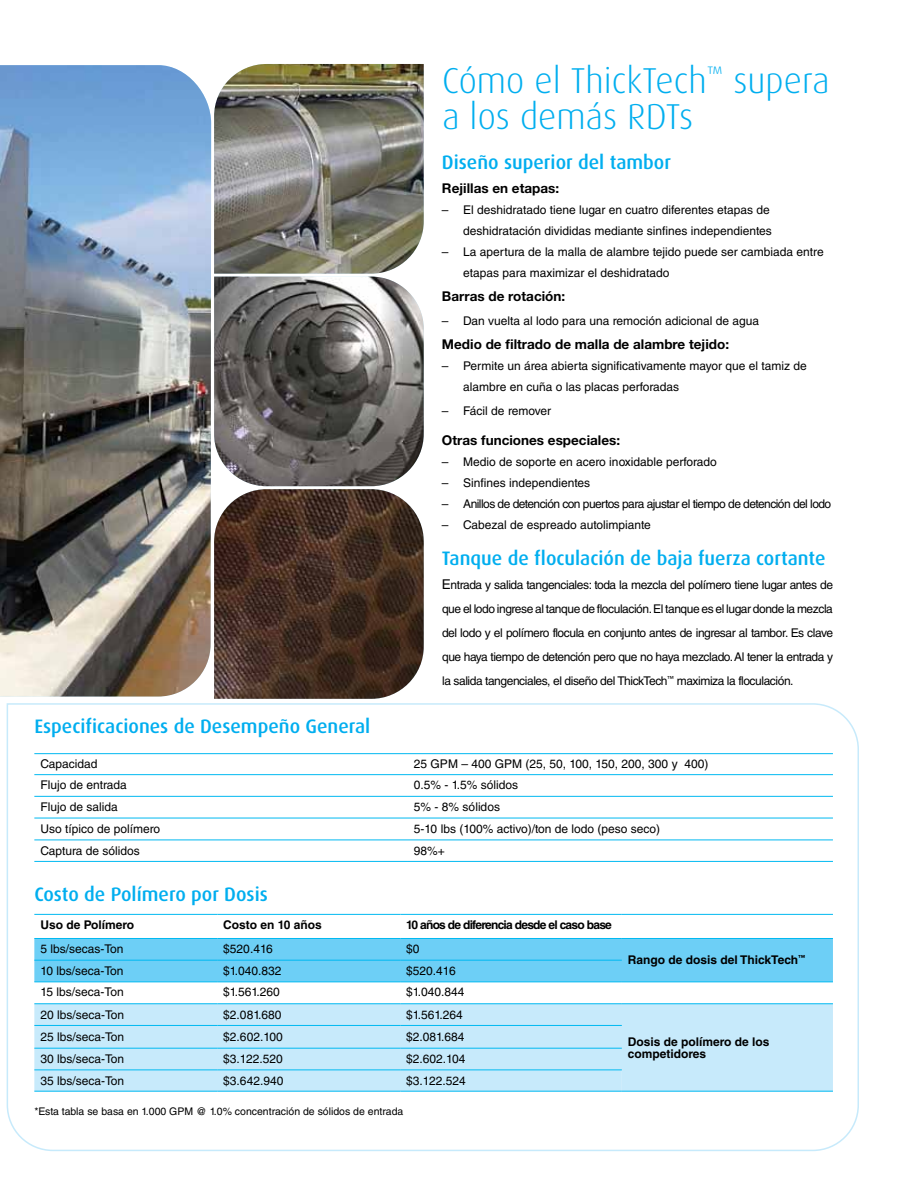
<style>
.page{position:relative;width:918px;height:1188px;background:#fff}
.page>*{position:absolute;margin:0;border:0;box-sizing:border-box;transform-origin:0 0}
.t1{font:300 36px/36px "Dax";color:#00aeef}
.t2{font:500 19.5px "Dax";color:#00aeef}
.t3{font:700 13.5px "Helvetica Neue LT Std";color:#000}
.t4{font:12px/24px "Helvetica LT Std";color:#000}
.t5{font:700 12px/12px "Helvetica LT Std";color:#000}
.t6{font:12px "Helvetica LT Std";letter-spacing:-.045em;color:#000}
.t7{font:700 12px "Helvetica LT Std";letter-spacing:-.06em;color:#000}
.t8{font:10.5px "Helvetica LT Std";color:#000}
.s1{font-size:13.5px}
</style>
<div class="page">
<img style="left:0;top:65px;width:211px;height:632px">
<img style="left:214px;top:64px;width:210px;height:210px">
<img style="left:214px;top:277px;width:210px;height:209px">
<img style="left:214px;top:489px;width:210px;height:210px">
<svg style="left:6px;top:703px;width:853px;height:449px"></svg>
<div style="left:34px;top:939px;width:799px;height:43px;background:#6dcff6"></div>
<div style="left:34px;top:1004px;width:799px;height:87px;background:#c7eafb"></div>
<div style="left:34px;top:1071px;width:588px;height:20px;background:#c7eafb"></div>
<hr style="left:34px;top:938px;width:183px;height:1px;background:#00b9f1">
<hr style="left:217px;top:938px;width:183px;height:1px;background:#00b9f1">
<hr style="left:400px;top:938px;width:222px;height:1px;background:#00b9f1">
<hr style="left:622px;top:938px;width:211px;height:1px;background:#00b9f1">
<hr style="left:34px;top:914px;width:183px;height:1px;background:#00b9f1">
<hr style="left:217px;top:914px;width:183px;height:1px;background:#00b9f1">
<hr style="left:400px;top:914px;width:222px;height:1px;background:#00b9f1">
<hr style="left:622px;top:914px;width:211px;height:1px;background:#00b9f1">
<hr style="left:622px;top:1091px;width:211px;height:1px;background:#00b9f1">
<hr style="left:34px;top:960px;width:183px;height:1px;background:#00b9f1">
<hr style="left:217px;top:960px;width:183px;height:1px;background:#00b9f1">
<hr style="left:400px;top:960px;width:222px;height:1px;background:#00b9f1">
<hr style="left:34px;top:982px;width:183px;height:1px;background:#00b9f1">
<hr style="left:217px;top:982px;width:183px;height:1px;background:#00b9f1">
<hr style="left:400px;top:982px;width:222px;height:1px;background:#00b9f1">
<hr style="left:622px;top:982px;width:211px;height:1px;background:#00b9f1">
<hr style="left:34px;top:1003px;width:183px;height:1px;background:#00b9f1">
<hr style="left:217px;top:1003px;width:183px;height:1px;background:#00b9f1">
<hr style="left:400px;top:1003px;width:222px;height:1px;background:#00b9f1">
<hr style="left:622px;top:1003px;width:211px;height:1px;background:#00b9f1">
<hr style="left:34px;top:1025px;width:183px;height:1px;background:#00b9f1">
<hr style="left:217px;top:1025px;width:183px;height:1px;background:#00b9f1">
<hr style="left:400px;top:1025px;width:222px;height:1px;background:#00b9f1">
<hr style="left:34px;top:1048px;width:183px;height:1px;background:#00b9f1">
<hr style="left:217px;top:1048px;width:183px;height:1px;background:#00b9f1">
<hr style="left:400px;top:1048px;width:222px;height:1px;background:#00b9f1">
<hr style="left:34px;top:1070px;width:183px;height:1px;background:#00b9f1">
<hr style="left:217px;top:1070px;width:183px;height:1px;background:#00b9f1">
<hr style="left:400px;top:1070px;width:222px;height:1px;background:#00b9f1">
<hr style="left:34px;top:1091px;width:183px;height:1px;background:#00b9f1">
<hr style="left:217px;top:1091px;width:183px;height:1px;background:#00b9f1">
<hr style="left:400px;top:1091px;width:222px;height:1px;background:#00b9f1">
<hr style="left:34px;top:753px;width:374px;height:1px;background:#00b9f1">
<hr style="left:408px;top:753px;width:425px;height:1px;background:#00b9f1">
<hr style="left:34px;top:861px;width:374px;height:1px;background:#00b9f1">
<hr style="left:408px;top:861px;width:425px;height:1px;background:#00b9f1">
<hr style="left:34px;top:774px;width:374px;height:1px;background:#00b9f1">
<hr style="left:408px;top:774px;width:425px;height:1px;background:#00b9f1">
<hr style="left:34px;top:796px;width:374px;height:1px;background:#00b9f1">
<hr style="left:408px;top:796px;width:425px;height:1px;background:#00b9f1">
<hr style="left:34px;top:818px;width:374px;height:1px;background:#00b9f1">
<hr style="left:408px;top:818px;width:425px;height:1px;background:#00b9f1">
<hr style="left:34px;top:840px;width:374px;height:1px;background:#00b9f1">
<hr style="left:408px;top:840px;width:425px;height:1px;background:#00b9f1">
<h1 class="t1" style="left:442px;top:63px;width:389px">Cómo el ThickTech<sup>™</sup> supera a los demás RDTs</h1>
<h2 class="t2" style="left:442px;top:151px;width:231px">Diseño superior del tambor</h2>
<p class="t3" style="left:442px;top:180px;width:119px">Rejillas en etapas:</p>
<p class="t4" style="left:442px;top:199px;width:331px;line-height:21px;text-align:right">– El deshidratado tiene lugar en cuatro diferentes etapas de deshidratación divididas mediante sinfines independientes</p>
<p class="t4" style="left:463px;top:241px;width:362px;line-height:21px;text-indent:-21px">– La apertura de la malla de alambre tejido puede ser cambiada entre etapas para maximizar el deshidratado</p>
<p class="t3" style="left:442px;top:288px;width:125px">Barras de rotación:</p>
<p class="t4" style="left:442px;top:309px;width:319px">– Dan vuelta al lodo para una remoción adicional de agua</p>
<p class="t3" style="left:442px;top:336px;width:289px">Medio de filtrado de malla de alambre tejido:</p>
<p class="t4" style="left:463px;top:355px;width:345px;line-height:21px;text-indent:-21px">– Permite un área abierta significativamente mayor que el tamiz de alambre en cuña o las placas perforadas</p>
<p class="t4" style="left:442px;top:399px;width:111px">– Fácil de remover</p>
<p class="t3" style="left:442px;top:432px;width:180px">Otras funciones especiales:</p>
<p class="t4" style="left:442px;top:450px;width:276px">– Medio de soporte en acero inoxidable perforado</p>
<p class="t4" style="left:442px;top:471px;width:150px">– Sinfines independientes</p>
<p class="t6" style="left:442px;top:497px;width:391px">– Anillos de detención con puertos para ajustar el tiempo de detención del lodo</p>
<p class="t4" style="left:442px;top:513px;width:211px">– Cabezal de espreado autolimpiante</p>
<h2 class="t2" style="left:34px;top:715px;width:338px">Especificaciones de Desempeño General</h2>
<h2 class="t2" style="left:442px;top:547px;width:385px">Tanque de floculación de baja fuerza cortante</h2>
<p class="t4" style="left:442px;top:573px;width:393px;text-align:justify"><span class="s1">E</span>ntrada y salida tangenciales: toda la mezcla del polímero tiene lugar antes de que el lodo ingrese al tanque de floculación.El tanque es el lugar donde la mezcla del lodo y el polímero flocula en conjunto antes de ingresar al tambor. Es clave que haya tiempo de detención pero que no haya mezclado.Al tener la entrada y la salida tangenciales, el diseño del ThickTech<sup>™</sup> maximiza la floculación.</p>
<p class="t4" style="left:40px;top:752px;width:59px">Capacidad</p>
<p class="t4" style="left:414px;top:752px;width:296px">25 GPM – 400 GPM (25, 50, 100, 150, 200, 300 y 400)</p>
<p class="t4" style="left:40px;top:773px;width:88px">Flujo de entrada</p>
<p class="t4" style="left:414px;top:773px;width:106px">0.5% - 1.5% sólidos</p>
<p class="t4" style="left:40px;top:795px;width:79px">Flujo de salida</p>
<p class="t4" style="left:414px;top:795px;width:88px">5% - 8% sólidos</p>
<p class="t4" style="left:40px;top:816px;width:121px">Uso típico de polímero</p>
<p class="t4" style="left:414px;top:816px;width:248px">5-10 lbs (100% activo)/ton de lodo (peso seco)</p>
<p class="t4" style="left:40px;top:839px;width:101px">Captura de sólidos</p>
<p class="t4" style="left:414px;top:838px;width:33px">98%+</p>
<h2 class="t2" style="left:34px;top:883px;width:235px">Costo de Polímero por Dosis</h2>
<p class="t5" style="left:40px;top:919px;width:95px">Uso de Polímero</p>
<p class="t5" style="left:223px;top:919px;width:100px">Costo en 10 años</p>
<p class="t7" style="left:406px;top:917px;width:207px">10 años de diferencia desde el caso base</p>
<p class="t4" style="left:40px;top:937px;width:85px">5 lbs/secas-Ton</p>
<p class="t4" style="left:223px;top:937px;width:51px">$520.416</p>
<p class="t4" style="left:406px;top:937px;width:15px">$0</p>
<p class="t4" style="left:40px;top:959px;width:85px">10 lbs/seca-Ton</p>
<p class="t4" style="left:223px;top:959px;width:60px">$1.040.832</p>
<p class="t4" style="left:406px;top:959px;width:51px">$520.416</p>
<p class="t4" style="left:40px;top:980px;width:85px">15 lbs/seca-Ton</p>
<p class="t4" style="left:223px;top:980px;width:58px">$1.561.260</p>
<p class="t4" style="left:406px;top:980px;width:60px">$1.040.844</p>
<p class="t4" style="left:40px;top:1003px;width:85px">20 lbs/seca-Ton</p>
<p class="t4" style="left:223px;top:1003px;width:60px">$2.081.680</p>
<p class="t4" style="left:406px;top:1003px;width:58px">$1.561.264</p>
<p class="t4" style="left:40px;top:1025px;width:85px">25 lbs/seca-Ton</p>
<p class="t4" style="left:223px;top:1025px;width:61px">$2.602.100</p>
<p class="t4" style="left:406px;top:1025px;width:60px">$2.081.684</p>
<p class="t4" style="left:40px;top:1047px;width:85px">30 lbs/seca-Ton</p>
<p class="t4" style="left:223px;top:1047px;width:61px">$3.122.520</p>
<p class="t4" style="left:406px;top:1047px;width:61px">$2.602.104</p>
<p class="t4" style="left:40px;top:1069px;width:85px">35 lbs/seca-Ton</p>
<p class="t4" style="left:223px;top:1069px;width:62px">$3.642.940</p>
<p class="t4" style="left:406px;top:1069px;width:61px">$3.122.524</p>
<p class="t8" style="left:34px;top:1105px;width:371px">*Esta tabla se basa en 1.000 GPM @ 1.0% concentración de sólidos de entrada</p>
<p class="t5" style="left:628px;top:954px;width:179px">Rango de dosis del ThickTech<sup>™</sup></p>
<p class="t5" style="left:628px;top:1035px;width:143px">Dosis de polímero de los competidores</p>
</div>
